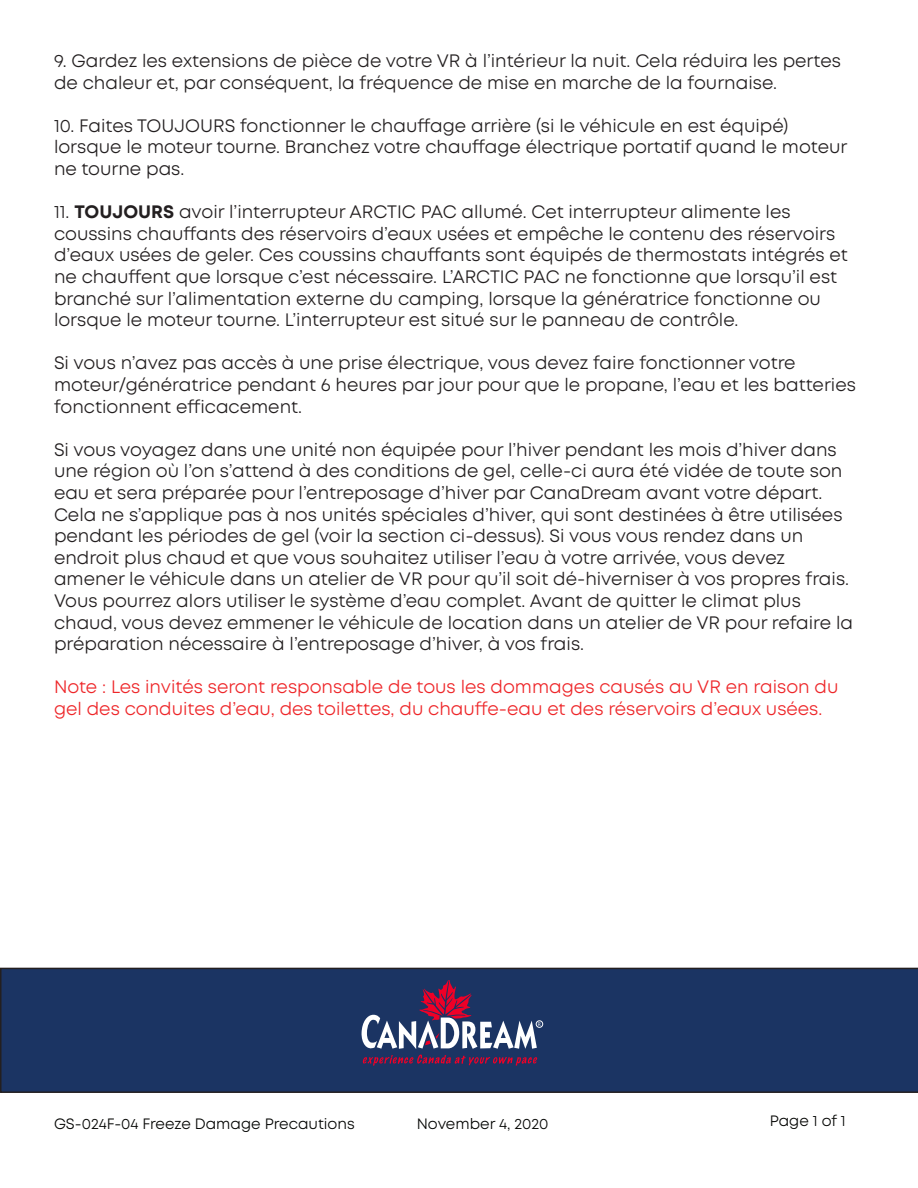
<style>
.page{position:relative;width:918px;height:1188px;background:#fff}
.page>*{position:absolute;margin:0;border:0;box-sizing:border-box;transform-origin:0 0}
.t1{font:18px/21.6px "Mont";color:#231f20}
.t2{font:18px/21.6px "Mont";color:#ee2629}
.t3{font:15px "Mont";color:#040503}
.t4{font:5.55px "Myriad Pro";color:#fff}
.s1{font-weight:700}
</style>
<div class="page">
<div style="left:0;top:968px;width:918px;height:125px;background:#1b3463"></div>
<div style="left:536px;top:1021px;width:7px;height:7px;border:1px solid #fff;border-radius:50%"></div>
<svg style="left:361px;top:981px;width:176px;height:85px;background:#524f75"></svg>
<p class="t1" style="left:54px;top:50px;width:788px">9. Gardez les extensions de pièce de votre VR à l’intérieur la nuit. Cela réduira les pertes de chaleur et, par conséquent, la fréquence de mise en marche de la fournaise.</p>
<p class="t1" style="left:54px;top:115px;width:795px">10. Faites TOUJOURS fonctionner le chauffage arrière (si le véhicule en est équipé) lorsque le moteur tourne. Branchez votre chauffage électrique portatif quand le moteur ne tourne pas.</p>
<p class="t1" style="left:54px;top:201px;width:795px">11. <span class="s1">TOUJOURS</span> avoir l’interrupteur ARCTIC PAC allumé. Cet interrupteur alimente les coussins chauffants des réservoirs d’eaux usées et empêche le contenu des réservoirs d’eaux usées de geler. Ces coussins chauffants sont équipés de thermostats intégrés et ne chauffent que lorsque c’est nécessaire. L’ARCTIC PAC ne fonctionne que lorsqu’il est branché sur l’alimentation externe du camping, lorsque la génératrice fonctionne ou lorsque le moteur tourne. L’interrupteur est situé sur le panneau de contrôle.</p>
<p class="t1" style="left:54px;top:352px;width:803px">Si vous n’avez pas accès à une prise électrique, vous devez faire fonctionner votre moteur/génératrice pendant 6 heures par jour pour que le propane, l’eau et les batteries fonctionnent efficacement.</p>
<p class="t1" style="left:54px;top:439px;width:801px">Si vous voyagez dans une unité non équipée pour l’hiver pendant les mois d’hiver dans une région où l’on s’attend à des conditions de gel, celle-ci aura été vidée de toute son eau et sera préparée pour l’entreposage d’hiver par CanaDream avant votre départ.<br>Cela ne s’applique pas à nos unités spéciales d’hiver, qui sont destinées à être utilisées pendant les périodes de gel (voir la section ci-dessus). Si vous vous rendez dans un endroit plus chaud et que vous souhaitez utiliser l’eau à votre arrivée, vous devez amener le véhicule dans un atelier de VR pour qu’il soit dé-hiverniser à vos propres frais.<br>Vous pourrez alors utiliser le système d’eau complet. Avant de quitter le climat plus chaud, vous devez emmener le véhicule de location dans un atelier de VR pour refaire la préparation nécessaire à l’entreposage d’hiver, à vos frais.</p>
<p class="t2" style="left:54px;top:676px;width:786px">Note : Les invités seront responsable de tous les dommages causés au VR en raison du gel des conduites d’eau, des toilettes, du chauffe-eau et des réservoirs d’eaux usées.</p>
<p class="t4" style="left:538px;top:1020px;width:4px">R</p>
<p class="t3" style="left:54px;top:1115px;width:302px">GS-024F-04 Freeze Damage Precautions</p>
<p class="t3" style="left:417px;top:1115px;width:133px">November 4, 2020</p>
<p class="t3" style="left:770px;top:1111px;width:77px">Page 1 of 1</p>
</div>
